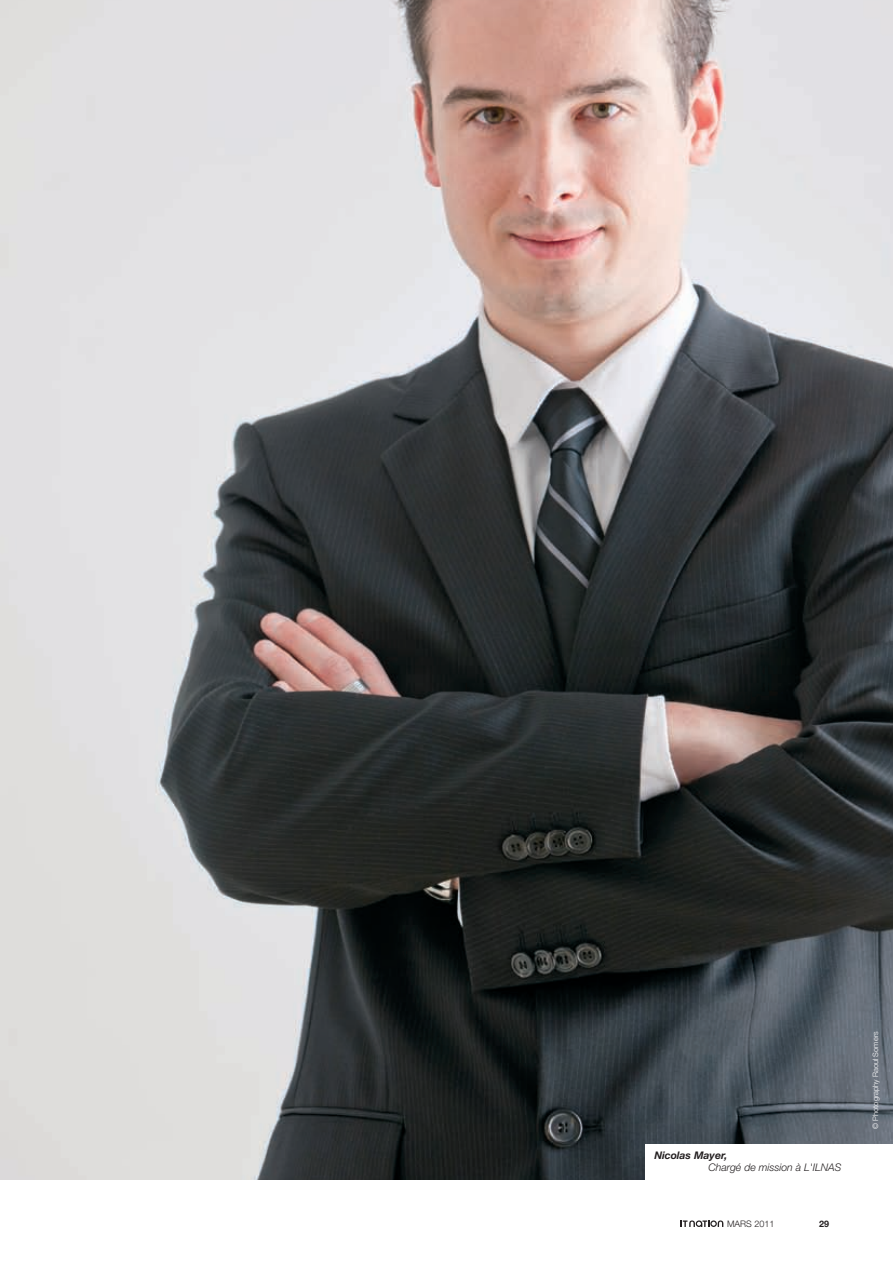
<style>
.page{position:relative;width:893px;height:1263px;background:#fff}
.page>*{position:absolute;margin:0;border:0;box-sizing:border-box;transform-origin:0 0}
.t1{font:italic 300 10.5px "Helvetica Neue LT Std";color:#231f20}
.t2{font:italic 700 10.5px "Helvetica Neue LT Std";color:#231f20}
.t3{font:300 9px "Helvetica Neue LT Std";color:#231f20}
.t4{font:700 9px "Helvetica Neue LT Std";color:#231f20}
.t5{font:300 7.5px "Helvetica Neue LT Std";color:#fff}
</style>
<div class="page">
<img style="left:0;top:0;width:893px;height:1180px">
<div style="left:646px;top:1144px;width:247px;height:37px;background:#fff"></div>
<svg style="left:680px;top:1220px;width:43px;height:7px"></svg>
<p class="t2" style="left:654px;top:1148px;width:74px">Nicolas Mayer,</p>
<p class="t1" style="left:708px;top:1161px;width:128px">Chargé de mission à l'Ilnas</p>
<p class="t3" style="left:727px;top:1218px;width:49px">MARS 2011</p>
<p class="t4" style="left:819px;top:1218px;width:12px">29</p>
<p class="t5" style="left:871px;top:1129px;width:99px;rotate:-90deg">© Photography Raoul Somers</p>
</div>
